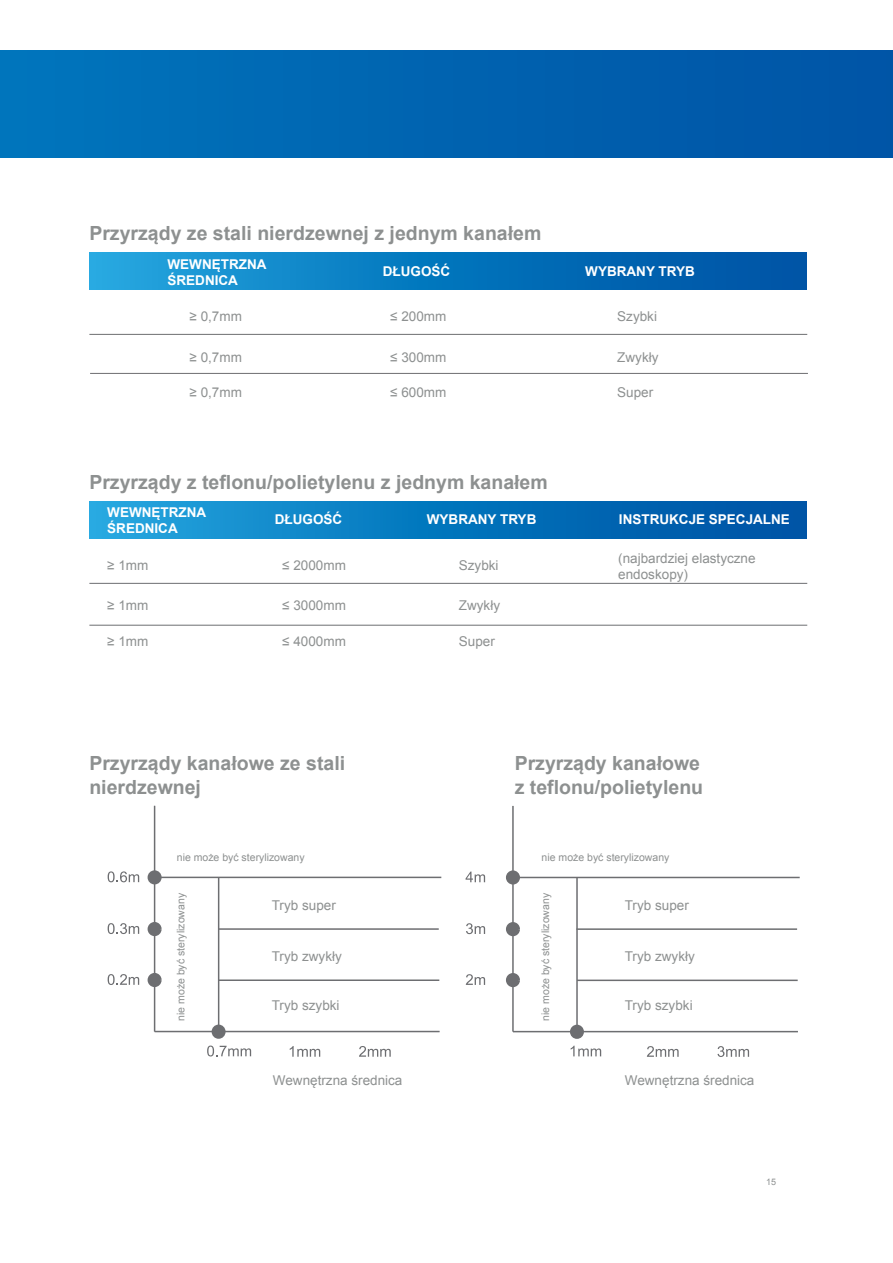
<style>
.page{position:relative;width:893px;height:1263px;background:#fff}
.page>*{position:absolute;margin:0;border:0;box-sizing:border-box;transform-origin:0 0}
.t1{font:700 19.5px/23.4px "Arial";color:#8d9090}
.t2{font:13.5px/16.2px "Arial";color:#8d9090}
.t3{font:700 13.5px/16.2px "Arial";color:#fff}
.t4{font:10.5px "Arial";color:#8d9090}
.t5{font:9px "Arial";color:#8d9090}
</style>
<div class="page">
<div style="left:90px;top:252px;width:717px;height:37px;background:linear-gradient(to right,#1ea4dd,#004da1)"></div>
<hr style="left:89px;top:334px;width:718px;height:1px;background:#6d6e71">
<hr style="left:89px;top:374px;width:718px;height:1px;background:#6d6e71">
<hr style="left:90px;top:373px;width:717px;height:1px;background:#6d6e71">
<hr style="left:90px;top:413px;width:717px;height:1px;background:#6d6e71">
<div style="left:90px;top:501px;width:717px;height:37px;background:linear-gradient(to right,#1ea4dd,#004da1)"></div>
<hr style="left:89px;top:583px;width:718px;height:1px;background:#6d6e71">
<hr style="left:89px;top:623px;width:718px;height:1px;background:#6d6e71">
<hr style="left:89px;top:625px;width:718px;height:1px;background:#6d6e71">
<hr style="left:89px;top:665px;width:718px;height:1px;background:#6d6e71">
<div style="left:0;top:51px;width:893px;height:107px;background:linear-gradient(to right,#0075bc,#0053a5)"></div>
<hr style="left:154px;top:806px;width:1px;height:225px;background:#6d6e71">
<hr style="left:155px;top:1031px;width:285px;height:1px;background:#6d6e71">
<div style="left:148px;top:973px;width:14px;height:14px;background:#6d6e71;border:4px solid #6d6e71;border-radius:50%"></div>
<div style="left:148px;top:870px;width:14px;height:14px;background:#6d6e71;border:4px solid #6d6e71;border-radius:50%"></div>
<div style="left:212px;top:1024px;width:14px;height:15px;background:#6d6e71;border:4px solid #6d6e71;border-radius:50%"></div>
<div style="left:148px;top:922px;width:14px;height:14px;background:#6d6e71;border:4px solid #6d6e71;border-radius:50%"></div>
<svg style="left:207px;top:1045px;width:44px;height:11px"></svg>
<svg style="left:290px;top:1046px;width:30px;height:11px"></svg>
<svg style="left:359px;top:1046px;width:32px;height:11px"></svg>
<hr style="left:155px;top:877px;width:286px;height:1px;background:#6d6e71">
<hr style="left:218px;top:877px;width:1px;height:150px;background:#6d6e71">
<svg style="left:108px;top:871px;width:31px;height:11px"></svg>
<svg style="left:108px;top:923px;width:31px;height:11px"></svg>
<svg style="left:108px;top:974px;width:31px;height:11px"></svg>
<hr style="left:218px;top:928px;width:221px;height:2px;background:#6d6e71">
<hr style="left:219px;top:979px;width:220px;height:2px;background:#6d6e71">
<hr style="left:512px;top:806px;width:2px;height:225px;background:#6d6e71">
<hr style="left:513px;top:1031px;width:285px;height:1px;background:#6d6e71">
<div style="left:506px;top:973px;width:14px;height:14px;background:#6d6e71;border:4px solid #6d6e71;border-radius:50%"></div>
<div style="left:506px;top:870px;width:14px;height:14px;background:#6d6e71;border:4px solid #6d6e71;border-radius:50%"></div>
<div style="left:570px;top:1025px;width:14px;height:14px;background:#6d6e71;border:4px solid #6d6e71;border-radius:50%"></div>
<div style="left:506px;top:922px;width:14px;height:14px;background:#6d6e71;border:4px solid #6d6e71;border-radius:50%"></div>
<svg style="left:571px;top:1046px;width:30px;height:10px"></svg>
<svg style="left:647px;top:1046px;width:32px;height:11px"></svg>
<svg style="left:717px;top:1046px;width:32px;height:11px"></svg>
<hr style="left:513px;top:877px;width:287px;height:1px;background:#6d6e71">
<hr style="left:576px;top:877px;width:2px;height:150px;background:#6d6e71">
<svg style="left:466px;top:871px;width:19px;height:11px"></svg>
<svg style="left:466px;top:923px;width:19px;height:11px"></svg>
<svg style="left:466px;top:974px;width:19px;height:11px"></svg>
<hr style="left:576px;top:928px;width:221px;height:2px;background:#6d6e71">
<hr style="left:577px;top:979px;width:221px;height:2px;background:#6d6e71">
<hr style="left:0;top:51px;width:1px;height:107px;background:#0075bc">
<h1 class="t1" style="left:89px;top:222px;width:453px">Przyrządy ze stali nierdzewnej z jednym kanałem</h1>
<p class="t3" style="left:168px;top:256px;width:100px">WEWNĘTRZNA<br>ŚREDNICA</p>
<p class="t3" style="left:383px;top:263px;width:69px">DŁUGOŚĆ</p>
<p class="t3" style="left:585px;top:263px;width:111px">WYBRANY TRYB</p>
<p class="t2" style="left:190px;top:308px;width:54px">≥ 0,7mm</p>
<p class="t2" style="left:390px;top:308px;width:58px">≤ 200mm</p>
<p class="t2" style="left:617px;top:308px;width:41px">Szybki</p>
<p class="t2" style="left:190px;top:349px;width:54px">≥ 0,7mm</p>
<p class="t2" style="left:390px;top:349px;width:58px">≤ 300mm</p>
<p class="t2" style="left:617px;top:349px;width:43px">Zwykły</p>
<p class="t2" style="left:190px;top:385px;width:54px">≥ 0,7mm</p>
<p class="t2" style="left:390px;top:385px;width:58px">≤ 600mm</p>
<p class="t2" style="left:617px;top:385px;width:38px">Super</p>
<h1 class="t1" style="left:89px;top:471px;width:460px">Przyrządy z teflonu/polietylenu z jednym kanałem</h1>
<p class="t3" style="left:107px;top:504px;width:100px">WEWNĘTRZNA<br>ŚREDNICA</p>
<p class="t3" style="left:275px;top:512px;width:69px">DŁUGOŚĆ</p>
<p class="t3" style="left:427px;top:512px;width:111px">WYBRANY TRYB</p>
<p class="t3" style="left:619px;top:512px;width:173px">INSTRUKCJE SPECJALNE</p>
<p class="t2" style="left:107px;top:557px;width:43px">≥ 1mm</p>
<p class="t2" style="left:282px;top:557px;width:65px">≤ 2000mm</p>
<p class="t2" style="left:459px;top:557px;width:41px">Szybki</p>
<p class="t2" style="left:618px;top:551px;width:139px">(najbardziej elastyczne endoskopy)</p>
<p class="t2" style="left:107px;top:597px;width:43px">≥ 1mm</p>
<p class="t2" style="left:282px;top:597px;width:65px">≤ 3000mm</p>
<p class="t2" style="left:459px;top:597px;width:43px">Zwykły</p>
<p class="t2" style="left:107px;top:633px;width:43px">≥ 1mm</p>
<p class="t2" style="left:282px;top:633px;width:65px">≤ 4000mm</p>
<p class="t2" style="left:459px;top:633px;width:38px">Super</p>
<h1 class="t1" style="left:89px;top:752px;width:257px">Przyrządy kanałowe ze stali nierdzewnej</h1>
<h1 class="t1" style="left:515px;top:752px;width:190px">Przyrządy kanałowe z teflonu/polietylenu</h1>
<p class="t4" style="left:177px;top:850px;width:129px">nie może być sterylizowany</p>
<p class="t4" style="left:542px;top:850px;width:129px">nie może być sterylizowany</p>
<p class="t4" style="left:174px;top:1021px;width:129px;rotate:-90deg">nie może być sterylizowany</p>
<p class="t4" style="left:539px;top:1021px;width:129px;rotate:-90deg">nie może być sterylizowany</p>
<p class="t2" style="left:625px;top:897px;width:66px">Tryb super</p>
<p class="t2" style="left:625px;top:948px;width:71px">Tryb zwykły</p>
<p class="t2" style="left:625px;top:998px;width:69px">Tryb szybki</p>
<p class="t2" style="left:272px;top:897px;width:66px">Tryb super</p>
<p class="t2" style="left:272px;top:948px;width:71px">Tryb zwykły</p>
<p class="t2" style="left:272px;top:998px;width:69px">Tryb szybki</p>
<p class="t2" style="left:273px;top:1072px;width:131px">Wewnętrzna średnica</p>
<p class="t2" style="left:625px;top:1072px;width:131px">Wewnętrzna średnica</p>
<p class="t5" style="left:766px;top:1176px;width:12px">15</p>
</div>
